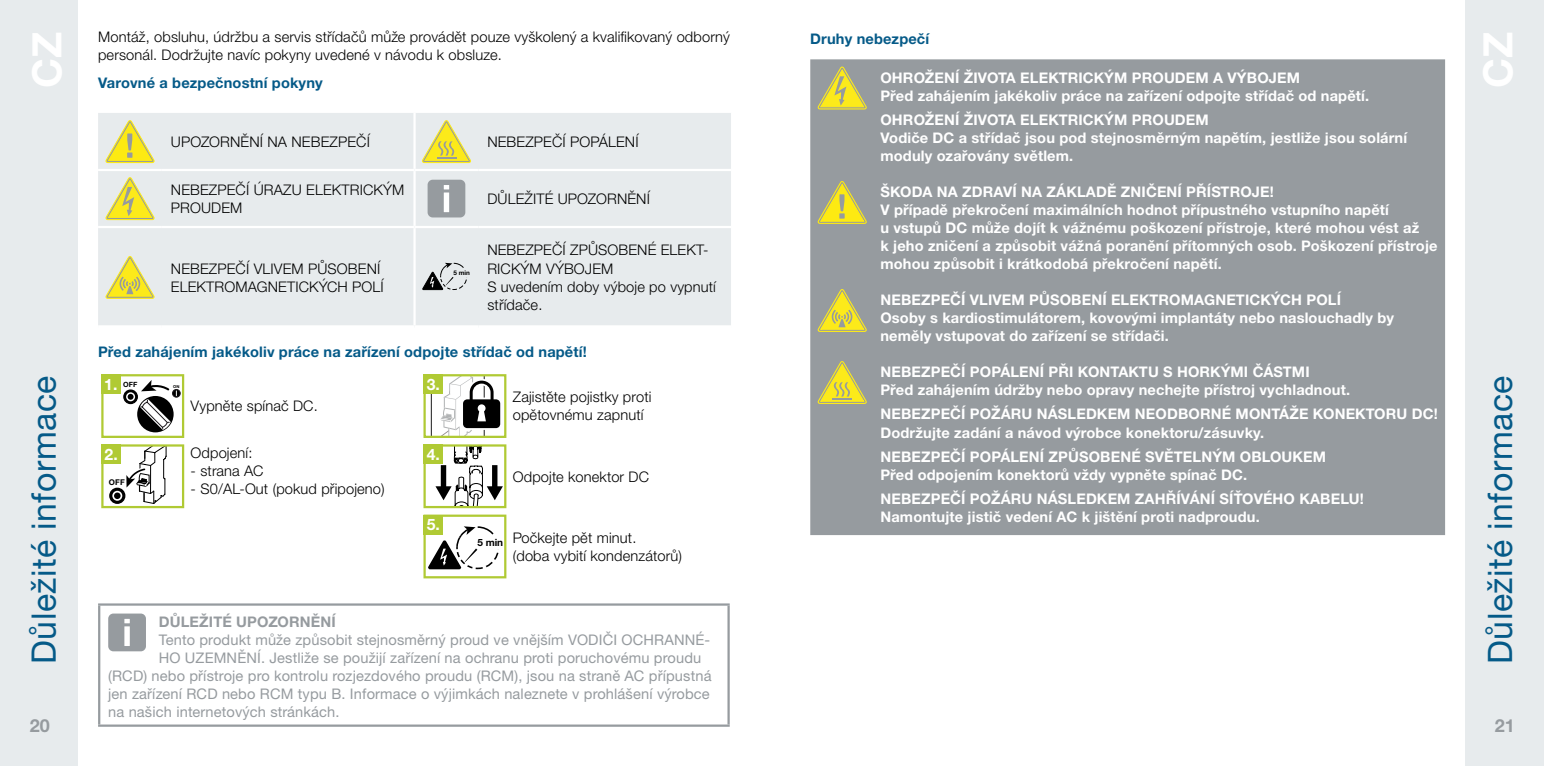
<style>
.page{position:relative;width:1544px;height:766px;background:#fff}
.page>*{position:absolute;margin:0;border:0;box-sizing:border-box;transform-origin:0 0}
.t1{font:700 40.5px "Helvetica Neue LTW1 G";color:#fff}
.t2{font:33.75px "Helvetica Neue LTW1 G";letter-spacing:.015em;color:#055a88}
.t3{font:700 18px "Helvetica Neue LTW1 G";color:#969b9f}
.t4{font:700 15.75px "Helvetica Neue LTW1 G";color:#fff}
.t5{font:700 14.62px/18px "Helvetica Neue LTW1 G";letter-spacing:.01em;color:#fff}
.t6{font:300 14.62px/18px "Helvetica Neue LTW1 G";letter-spacing:.01em;color:#000}
.t7{font:14.62px "Helvetica Neue LTW1 G";letter-spacing:.01em;color:#969b9f}
.t8{font:700 14.62px "Helvetica Neue LTW1 G";letter-spacing:.01em;color:#055a88}
.t9{font:700 14.62px "Helvetica Neue LTW1 G";letter-spacing:.01em;color:#969b9f}
.t10{font:700 7.88px "Helvetica Neue LTW1 G";color:#000}
.t11{font:700 7.2px "Helvetica Neue LTW1 G";color:#000}
.t12{font:700 6.3px "Helvetica Neue LTW1 G";color:#000}
.t13{font:700 4.05px "Helvetica Neue LTW1 G";color:#000}
</style>
<div class="page">
<div style="left:0;top:0;width:77px;height:765px;background:#e7ebed"></div>
<div style="left:1465px;top:0;width:78px;height:765px;background:#e7ebed"></div>
<div style="left:98px;top:113px;width:633px;height:212px;background:#e7ebed"></div>
<hr style="left:98px;top:169px;width:64px;height:2px;background:#fff">
<hr style="left:162px;top:169px;width:252px;height:2px;background:#fff">
<hr style="left:414px;top:169px;width:64px;height:2px;background:#fff">
<hr style="left:478px;top:169px;width:253px;height:2px;background:#fff">
<hr style="left:98px;top:226px;width:64px;height:2px;background:#fff">
<hr style="left:162px;top:226px;width:252px;height:2px;background:#fff">
<hr style="left:414px;top:226px;width:64px;height:2px;background:#fff">
<hr style="left:478px;top:226px;width:253px;height:2px;background:#fff">
<hr style="left:413px;top:113px;width:3px;height:56px;background:#fff">
<hr style="left:413px;top:171px;width:3px;height:55px;background:#fff">
<hr style="left:413px;top:228px;width:3px;height:97px;background:#fff">
<svg style="left:105px;top:119px;width:50px;height:44px;background:#e7e188"></svg>
<svg style="left:421px;top:119px;width:51px;height:44px;background:#e5e18e"></svg>
<svg style="left:105px;top:176px;width:50px;height:44px;background:#e5e08d"></svg>
<div style="left:427px;top:180px;width:38px;height:37px;background:#969b9f;border-radius:5px"></div>
<div style="left:444px;top:192px;width:5px;height:20px;background:#fff"></div>
<svg style="left:444px;top:185px;width:5px;height:4px"></svg>
<svg style="left:105px;top:255px;width:50px;height:44px;background:#e5e08d"></svg>
<svg style="left:421px;top:262px;width:47px;height:28px"></svg>
<div style="left:137px;top:396px;width:37px;height:36px;border:3px solid #000;border-radius:50%"></div>
<div style="left:124px;top:390px;width:13px;height:13px;background:#000;border-radius:50%"></div>
<div style="left:123px;top:389px;width:15px;height:15px;border:1px solid #000;border-radius:50%"></div>
<div style="left:172px;top:389px;width:8px;height:8px;background:#000;border-radius:50%"></div>
<div style="left:172px;top:389px;width:8px;height:8px;border:1px solid #1b171b;border-radius:50%"></div>
<svg style="left:126px;top:380px;width:51px;height:51px"></svg>
<div style="left:101px;top:374px;width:83px;height:64px;border:2px solid #b0ca34"></div>
<hr style="left:431px;top:375px;width:1px;height:61px;background:#000">
<svg style="left:439px;top:377px;width:62px;height:58px"></svg>
<div style="left:423px;top:374px;width:83px;height:64px;border:2px solid #b0ca34"></div>
<div style="left:110px;top:488px;width:15px;height:15px;background:#000;border-radius:50%"></div>
<div style="left:109px;top:487px;width:16px;height:16px;border:1px solid #000;border-radius:50%"></div>
<svg style="left:112px;top:447px;width:55px;height:57px"></svg>
<div style="left:101px;top:444px;width:83px;height:64px;border:2px solid #b0ca34"></div>
<svg style="left:435px;top:447px;width:68px;height:58px"></svg>
<div style="left:423px;top:444px;width:83px;height:64px;border:2px solid #b0ca34"></div>
<svg style="left:427px;top:526px;width:72px;height:44px"></svg>
<div style="left:423px;top:514px;width:83px;height:64px;border:2px solid #b0ca34"></div>
<div style="left:424px;top:515px;width:19px;height:19px;background:#b0ca34"></div>
<div style="left:424px;top:444px;width:19px;height:19px;background:#b0ca34"></div>
<div style="left:101px;top:374px;width:19px;height:19px;background:#b0ca34"></div>
<div style="left:102px;top:444px;width:19px;height:19px;background:#b0ca34"></div>
<div style="left:424px;top:374px;width:19px;height:19px;background:#b0ca34"></div>
<hr style="left:98px;top:603px;width:631px;height:2px;background:#969b9f">
<hr style="left:98px;top:605px;width:2px;height:119px;background:#969b9f">
<hr style="left:727px;top:605px;width:2px;height:119px;background:#969b9f">
<hr style="left:98px;top:724px;width:631px;height:2px;background:#969b9f">
<div style="left:108px;top:613px;width:38px;height:38px;background:#969b9f;border-radius:5px"></div>
<div style="left:124px;top:626px;width:6px;height:19px;background:#fff"></div>
<svg style="left:124px;top:618px;width:6px;height:5px"></svg>
<div style="left:810px;top:59px;width:635px;height:476px;background:#969b9f"></div>
<svg style="left:817px;top:66px;width:50px;height:44px;background:#bfbb68"></svg>
<svg style="left:817px;top:180px;width:50px;height:44px;background:#c1bc63"></svg>
<svg style="left:817px;top:288px;width:50px;height:44px;background:#bfba68"></svg>
<svg style="left:817px;top:360px;width:50px;height:44px;background:#bfbb68"></svg>
<h1 class="t1" style="left:22px;top:88px;width:58px;rotate:-90deg">CZ</h1>
<p class="t6" style="left:98px;top:28px;width:633px">Montáž, obsluhu, údržbu a servis střídačů může provádět pouze vyškolený a kvalifikovaný odborný personál. Dodržujte navíc pokyny uvedené v návodu k obsluze.</p>
<h1 class="t1" style="left:1472px;top:88px;width:58px;rotate:-90deg">CZ</h1>
<p class="t8" style="left:810px;top:30px;width:120px">Druhy nebezpečí</p>
<p class="t5" style="left:880px;top:68px;width:296px">OHROŽENÍ ŽIVOTA ELEKTRICKÝM PROUDEM</p>
<p class="t5" style="left:880px;top:68px;width:490px;text-indent:333px">A VÝBOJEM<br>Před zahájením jakékoliv práce na zařízení odpojte střídač od napětí.</p>
<p class="t5" style="left:880px;top:111px;width:528px">OHROŽENÍ ŽIVOTA ELEKTRICKÝM PROUDEM<br>Vodiče DC a střídač jsou pod stejnosměrným napětím, jestliže jsou solární moduly ozařovány světlem.</p>
<p class="t5" style="left:880px;top:183px;width:103px">ŠKODA NA ZDRA</p>
<p class="t8" style="left:98px;top:74px;width:226px">Varovné a bezpečnostní pokyny</p>
<p class="t6" style="left:171px;top:132px;width:11px">Upo</p>
<p class="t6" style="left:201px;top:132px;width:170px">zorn ěn í na n ebezpečí</p>
<p class="t6" style="left:487px;top:132px;width:65px">NEBEZPEČÍ</p>
<p class="t6" style="left:570px;top:132px;width:69px">POPÁLENÍ</p>
<p class="t6" style="left:171px;top:180px;width:65px">NEBEZPEČÍ</p>
<p class="t6" style="left:254px;top:180px;width:21px">ÚRAZU</p>
<p class="t6" style="left:306px;top:180px;width:10px">ELEKTR</p>
<p class="t6" style="left:360px;top:180px;width:46px">ICKÝM</p>
<p class="t6" style="left:171px;top:198px;width:73px">PROUDEM</p>
<p class="t5" style="left:880px;top:183px;width:558px;text-indent:123px">VÍ NA ZÁKLADĚ ZNIČENÍ PŘÍSTROJE!<br>V případě překročení maximálních hodnot přípustného vstupního napětí<br>u vstupů DC může dojít k vážnému poškození přístroje, které mohou vést až<br>k jeho zničení a způsobit vážná poranění přítomných osob. Poškození přístroje mohou způsobit i krátkodobá překročení napětí.</p>
<p class="t5" style="left:880px;top:290px;width:313px">NEBEZPEČÍ VLIVEM PŮSOBENÍ ELEKTROMAG</p>
<p class="t6" style="left:487px;top:189px;width:164px">Důležité upozorn ěn í</p>
<p class="t6" style="left:487px;top:241px;width:65px">NEBEZPEČÍ</p>
<p class="t6" style="left:570px;top:241px;width:101px">ZPŮSOBENÉ ELEKT</p>
<p class="t6" style="left:703px;top:241px;width:7px">-</p>
<p class="t6" style="left:487px;top:259px;width:231px">RICKÝM VÝBOJE M<br>S uvedením doby výboje po vypnutí střídače.</p>
<p class="t8" style="left:98px;top:342px;width:490px">Před zahájením jakékoliv práce na zařízení odpojte střídač od napětí!</p>
<p class="t11" style="left:123px;top:380px;width:16px">OFF</p>
<p class="t13" style="left:173px;top:384px;width:8px">ON</p>
<p class="t6" style="left:191px;top:397px;width:129px">Vypněte spínač DC.</p>
<p class="t6" style="left:513px;top:388px;width:140px">Zajistěte pojistky proti opětovnému zapnutí</p>
<p class="t6" style="left:171px;top:259px;width:65px">NEBEZPEČÍ</p>
<p class="t6" style="left:254px;top:259px;width:128px">VLIVEM PŮSOBENÍ</p>
<p class="t6" style="left:171px;top:277px;width:10px">ELEKTR</p>
<p class="t6" style="left:224px;top:277px;width:155px">OMAGNETICKÝCH POLÍ</p>
<p class="t12" style="left:453px;top:269px;width:18px">5 min</p>
<p class="t5" style="left:880px;top:290px;width:515px;text-indent:335px">NETICKÝCH POLÍ<br>Osoby s kardiostimulátorem, kovovými implantáty nebo naslouchadly by neměly vstupovat do zařízení se střídači.</p>
<p class="t5" style="left:880px;top:362px;width:471px">NEBEZPEČÍ POPÁLENÍ PŘI KONTAKTU S HORKÝMI ČÁSTMI<br>Před zahájením údržby nebo opravy nechejte přístroj vychladnout.</p>
<p class="t5" style="left:880px;top:405px;width:559px">NEBEZPEČÍ POŽÁRU NÁSLEDKEM NEODBORNÉ MONTÁŽE KONEKTORU DC!<br>Dodržujte zadání a návod výrobce konektoru/zásuvky.</p>
<p class="t5" style="left:880px;top:447px;width:435px">NEBEZPEČÍ POPÁLENÍ ZPŮSOBENÉ SVĚTELNÝM OBLOUKEM<br>Před odpojením konektorů vždy vypněte spínač DC.</p>
<p class="t5" style="left:880px;top:490px;width:485px">NEBEZPEČÍ POŽÁRU NÁSLED KEM ZAHŘÍVÁNÍ SÍŤOVÉHO KABELU!<br>Namontujte jistič vedení AC k jištění proti nadproudu.</p>
<h2 class="t2" style="left:23px;top:663px;width:289px;rotate:-90deg">Důležité informace</h2>
<h2 class="t2" style="left:1479px;top:663px;width:289px;rotate:-90deg">Důležité informace</h2>
<p class="t4" style="left:427px;top:374px;width:15px">3.</p>
<p class="t4" style="left:104px;top:374px;width:15px">1.</p>
<p class="t6" style="left:191px;top:443px;width:63px">Odpojení:</p>
<p class="t6" style="left:191px;top:461px;width:65px">- strana AC</p>
<p class="t6" style="left:191px;top:479px;width:196px">- S0/AL-Out (pokud připojeno)</p>
<p class="t4" style="left:105px;top:444px;width:15px">2.</p>
<p class="t4" style="left:427px;top:444px;width:15px">4.</p>
<p class="t6" style="left:513px;top:467px;width:137px">Odpojte konektor DC</p>
<p class="t10" style="left:109px;top:477px;width:17px">OFF</p>
<p class="t4" style="left:427px;top:514px;width:15px">5.</p>
<p class="t6" style="left:513px;top:528px;width:171px;text-indent:-35px"><sub>5</sub> <sub>min</sub> Počkejte pět minut.<br>(doba vybití kondenzátorů)</p>
<p class="t9" style="left:159px;top:612px;width:178px">DŮLEŽITÉ UPOZORNĚNÍ</p>
<p class="t7" style="left:159px;top:630px;width:553px">Tento produkt může způsobit stejnosměrný proud ve vnějším VODIČI OCHRANNÉ-</p>
<p class="t7" style="left:159px;top:648px;width:544px">HO UZEMNĚNÍ. Jestliže se použijí zařízení na ochranu proti poruchovému proudu</p>
<p class="t7" style="left:108px;top:666px;width:605px">(RCD) nebo přístroje pro kontrolu rozjezdového proudu (RCM), jsou na straně AC přípustná</p>
<p class="t7" style="left:108px;top:684px;width:603px">jen zařízení RCD nebo RCM typu B. Informace o výjimkách naleznete v prohlášení výrobce</p>
<p class="t7" style="left:108px;top:702px;width:233px">na našich internetových stránkách.</p>
<p class="t3" style="left:30px;top:714px;width:22px">20</p>
<p class="t3" style="left:1494px;top:714px;width:22px">21</p>
</div>
